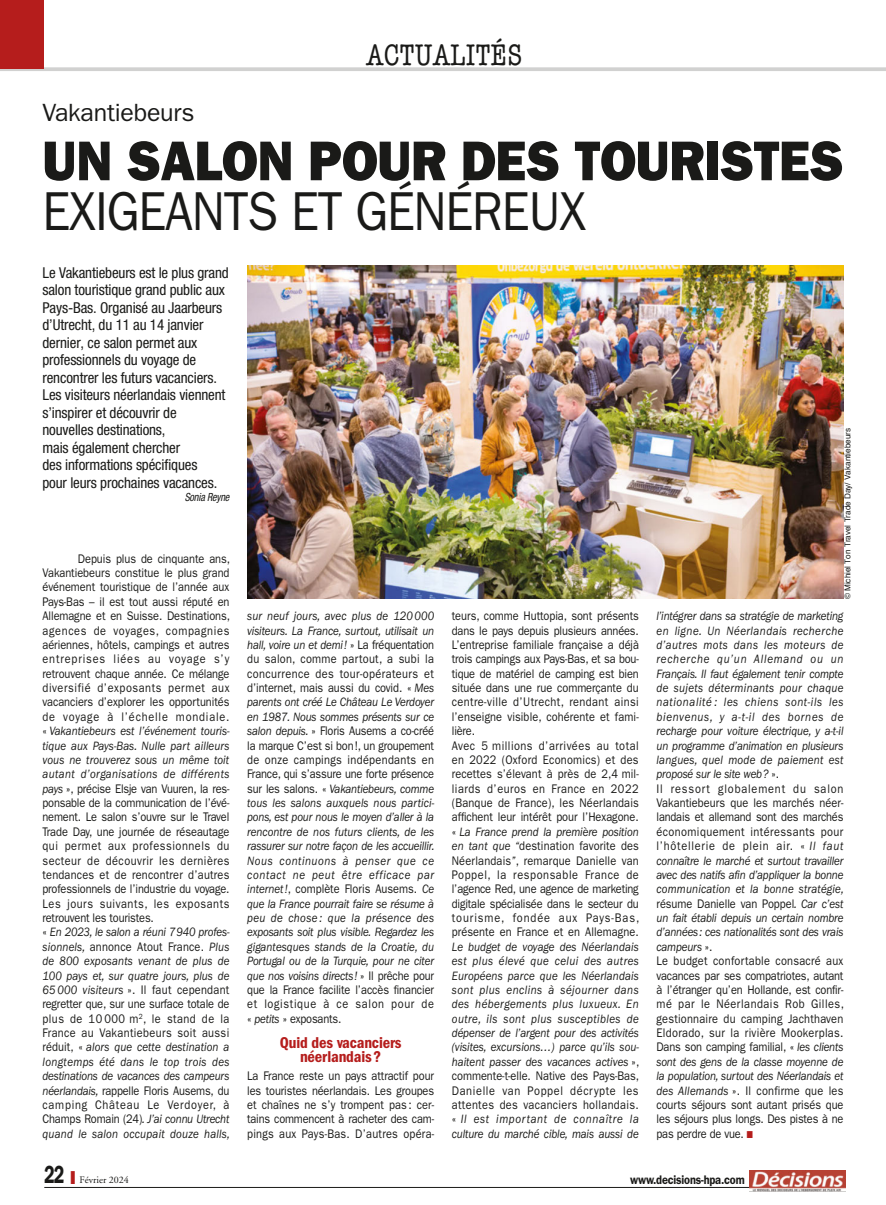
<style>
.page{position:relative;width:886px;height:1205px;background:#fff}
.page>*{position:absolute;margin:0;border:0;box-sizing:border-box;transform-origin:0 0}
.t1{font:800 56.25px "Franklin Gothic LT";letter-spacing:-.01em;color:#1a1a18;scale:.92 1}
.t2{font:55px "Franklin Gothic LT";letter-spacing:-.02em;color:#1a1a18;scale:.9 1}
.t3{font:condensed 30px "American Typewriter LT";color:#1a1a18}
.t4{font:25px "Franklin Gothic LT";letter-spacing:-.01em;color:#1a1a18}
.t5{font:600 condensed 16.25px/14.4px "Franklin Gothic LT";letter-spacing:-.01em;color:#b51d1c;text-align:center}
.t6{font:condensed 15px/17.5px "Helvetica Neue LT";letter-spacing:-.01em;color:#1a1a18}
.t7{font:italic 12.5px/14.4px "Franklin Gothic LT";letter-spacing:-.015em;color:#1a1a18;text-align:justify;scale:.88 1}
.t8{font:12.5px/14.4px "Franklin Gothic LT";letter-spacing:-.005em;color:#1a1a18;scale:.88 1}
.t9{font:600 12.5px "Franklin Gothic";letter-spacing:-.015em;color:#1a1a18;scale:.88 1}
.t10{font:italic condensed 11.25px "Helvetica Neue LT";letter-spacing:-.015em;color:#1a1a18;scale:.9 1}
.t11{font:10px "Adobe Garamond LT";color:#1a1a18}
.t12{font:8.12px "Helvetica";color:#1a1a18}
.s1{font-style:italic}
.s2{font-style:normal}
.s3{color:#b51d1c}
.s4{font-family:"Franklin Gothic";font-weight:600;font-size:25px}
</style>
<div class="page">
<svg style="left:0;top:67px;width:886px;height:4px;background:#d4d4d3"></svg>
<div style="left:0;top:0;width:44px;height:69px;background:#b51d1c"></div>
<img style="left:247px;top:266px;width:596px;height:333px">
<hr style="left:44px;top:1187px;width:801px;height:1px;background:#1a1a18">
<img style="left:750px;top:1170px;width:95px;height:21px">
<h3 class="t4" style="left:43px;top:98px;width:154px">Vakantiebeurs</h3>
<h3 class="t3" style="left:366px;top:37px;width:157px">ACTUALITÉS</h3>
<h1 class="t1" style="left:43px;top:128px;width:872px">UN SALON POUR DES TOURISTES</h1>
<h2 class="t2" style="left:43px;top:180px;width:605px">EXIGEANTS ET GÉNÉREUX</h2>
<p class="t6" style="left:43px;top:263px;width:188px">Le Vakantiebeurs est le plus grand salon touristique grand public aux<br>Pays-Bas. Organisé au Jaarbeurs d’Utrecht, du 11 au 14 janvier dernier, ce salon permet aux professionnels du voyage de rencontrer les futurs vacanciers.<br>Les visiteurs néerlandais viennent s’inspirer et découvrir de nouvelles destinations,<br>mais également chercher<br>des informations spécifiques<br>pour leurs prochaines vacances.</p>
<p class="t10" style="left:185px;top:491px;width:51px">Sonia Reyne</p>
<p class="t8" style="left:43px;top:551px;width:215px;text-indent:35px">Depuis plus de cinquante ans, Vakantiebeurs constitue le plus grand événement touristique de l’année aux Pays-Bas – il est tout aussi réputé en Allemagne et en Suisse. Destinations, agences de voyages, compagnies aériennes, hôtels, campings et autres entreprises liées au voyage s’y retrouvent chaque année. Ce mélange diversifié d’exposants permet aux vacanciers d’explorer les opportunités de voyage à l’échelle mondiale. « <span class="s1">Vakantiebeurs est l’événement touris&shy;tique aux Pays-Bas. Nulle part ailleurs vous ne trouverez sous un même toit autant d’organisations de différents pays</span> », précise Elsje van Vuuren, la res&shy;ponsable de la communication de l’évé&shy;nement. Le salon s’ouvre sur le Travel Trade Day, une journée de réseautage qui permet aux professionnels du secteur de découvrir les dernières tendances et de rencontrer d’autres professionnels de l’industrie du voyage.<br>Les jours suivants, les exposants retrouvent les touristes.<br>« <span class="s1">En 2023, le salon a réuni 7940 profes&shy;sionnels,</span> annonce Atout France. <span class="s1">Plus de 800 exposants venant de plus de 100 pays et, sur quatre jours, plus de 65 000 visiteurs</span> ». Il faut cependant regretter que, sur une surface totale de plus de 10 000 m<sup>2</sup>, le stand de la France au Vakantiebeurs soit aussi réduit, « <span class="s1">alors que cette destination a longtemps été dans le top trois des destinations de vacances des campeurs néerlandais,</span> rappelle Floris Ausems, du camping Château Le Verdoyer, à Champs Romain (24)<span class="s1">. J’ai connu Utrecht quand le salon occupait douze halls,</span></p>
<p class="t7" style="left:247px;top:609px;width:215px">sur neuf jours, avec plus de 120000 visiteurs. La France, surtout, utilisait un hall, voire un et demi! <span class="s2">» La fréquentation du salon, comme partout, a subi la concurrence des tour-opérateurs et d’internet, mais aussi du covid. «</span> Mes parents ont créé Le Château Le Verdoyer en 1987. Nous sommes présents sur ce salon depuis. <span class="s2">» Floris Ausems a co-créé la marque C’est si bon!, un groupement de onze campings indépendants en France, qui s’assure une forte présence sur les salons. «</span> Vakantiebeurs, comme tous les salons auxquels nous partici&shy;pons, est pour nous le moyen d’aller à la rencontre de nos futurs clients, de les rassurer sur notre façon de les accueillir.<br>Nous continuons à penser que ce contact ne peut être efficace par internet!<span class="s2">, complète Floris Ausems.</span> Ce que la France pourrait faire se résume à peu de chose : que la présence des exposants soit plus visible. Regardez les gigantesques stands de la Croatie, du Portugal ou de la Turquie, pour ne citer que nos voisins directs! <span class="s2">» Il prêche pour que la France facilite l’accès financier et logistique à ce salon pour de «</span> petits <span class="s2">» exposants.</span></p>
<h3 class="t5" style="left:280px;top:1035px;width:123px">Quid des vacanciers néerlandais?</h3>
<p class="t8" style="left:247px;top:1069px;width:214px;text-align:justify">La France reste un pays attractif pour les touristes néerlandais. Les groupes et chaînes ne s’y trompent pas : cer&shy;tains commencent à racheter des cam&shy;pings aux Pays-Bas. D’autres opéra-</p>
<p class="t8" style="left:452px;top:609px;width:215px">teurs, comme Huttopia, sont présents dans le pays depuis plusieurs années.<br>L’entreprise familiale française a déjà trois campings aux Pays-Bas, et sa bou&shy;tique de matériel de camping est bien située dans une rue commerçante du centre-ville d’Utrecht, rendant ainsi l’enseigne visible, cohérente et fami&shy;lière.<br>Avec 5 millions d’arrivées au total en 2022 (Oxford Economics) et des recettes s’élevant à près de 2,4 mil&shy;liards d’euros en France en 2022 (Banque de France), les Néerlandais affichent leur intérêt pour l’Hexagone. « <span class="s1">La France prend la première position en tant que “</span>destination favorite des Néerlandais<span class="s1">”</span>, remarque Danielle van Poppel, la responsable France de l’agence Red, une agence de marketing digitale spécialisée dans le secteur du tourisme, fondée aux Pays-Bas, présente en France et en Allemagne.</p>
<p class="t7" style="left:452px;top:939px;width:215px">Le budget de voyage des Néerlandais est plus élevé que celui des autres Européens parce que les Néerlandais sont plus enclins à séjourner dans des hébergements plus luxueux. En outre, ils sont plus susceptibles de dépenser de l’argent pour des activités (visites, excursions…) parce qu’ils sou&shy;haitent passer des vacances actives <span class="s2">», commente-t-elle. Native des Pays-Bas, Danielle van Poppel décrypte les attentes des vacanciers hollandais. «</span> Il est important de connaître la culture du marché cible, mais aussi de</p>
<p class="t12" style="left:844px;top:599px;width:173px;rotate:-90deg">© Michiel Ton Travel Trade Day/ Vakantiebeurs</p>
<p class="t7" style="left:656px;top:609px;width:215px;text-align:left">l’intégrer dans sa stratégie de marketing en ligne. Un Néerlandais recherche d’autres mots dans les moteurs de recherche qu’un Allemand ou un Français. Il faut également tenir compte de sujets déterminants pour chaque nationalité : les chiens sont-ils les bienvenus, y a-t-il des bornes de recharge pour voiture électrique, y a-t-il un programme d’animation en plusieurs langues, quel mode de paiement est proposé sur le site web? <span class="s2">».<br>Il ressort globalement du salon Vakantiebeurs que les marchés néer&shy;landais et allemand sont des marchés économiquement intéressants pour l’hôtellerie de plein air. «</span> Il faut connaître le marché et surtout travailler avec des natifs afin d’appliquer la bonne communication et la bonne stratégie, <span class="s2">résume Danielle van Poppel</span>. Car c’est un fait établi depuis un certain nombre d’années: ces nationalités sont des vrais campeurs <span class="s2">».<br>Le budget confortable consacré aux vacances par ses compatriotes, autant à l’étranger qu’en Hollande, est confir&shy;mé par le Néerlandais Rob Gilles, gestionnaire du camping Jachthaven Eldorado, sur la rivière Mookerplas.<br>Dans son camping familial, «</span> les clients sont des gens de la classe moyenne de la population, surtout des Néerlandais et des Allemands <span class="s2">». Il confirme que les courts séjours sont autant prisés que les séjours plus longs. Des pistes à ne pas perdre de vue.</span> <span class="s3">■</span></p>
<p class="t11" style="left:44px;top:1173px;width:86px"><span class="s4">22</span> <span class="s3">■</span> Février 2024</p>
<p class="t9" style="left:630px;top:1172px;width:132px">www.decisions-hpa.com</p>
</div>
